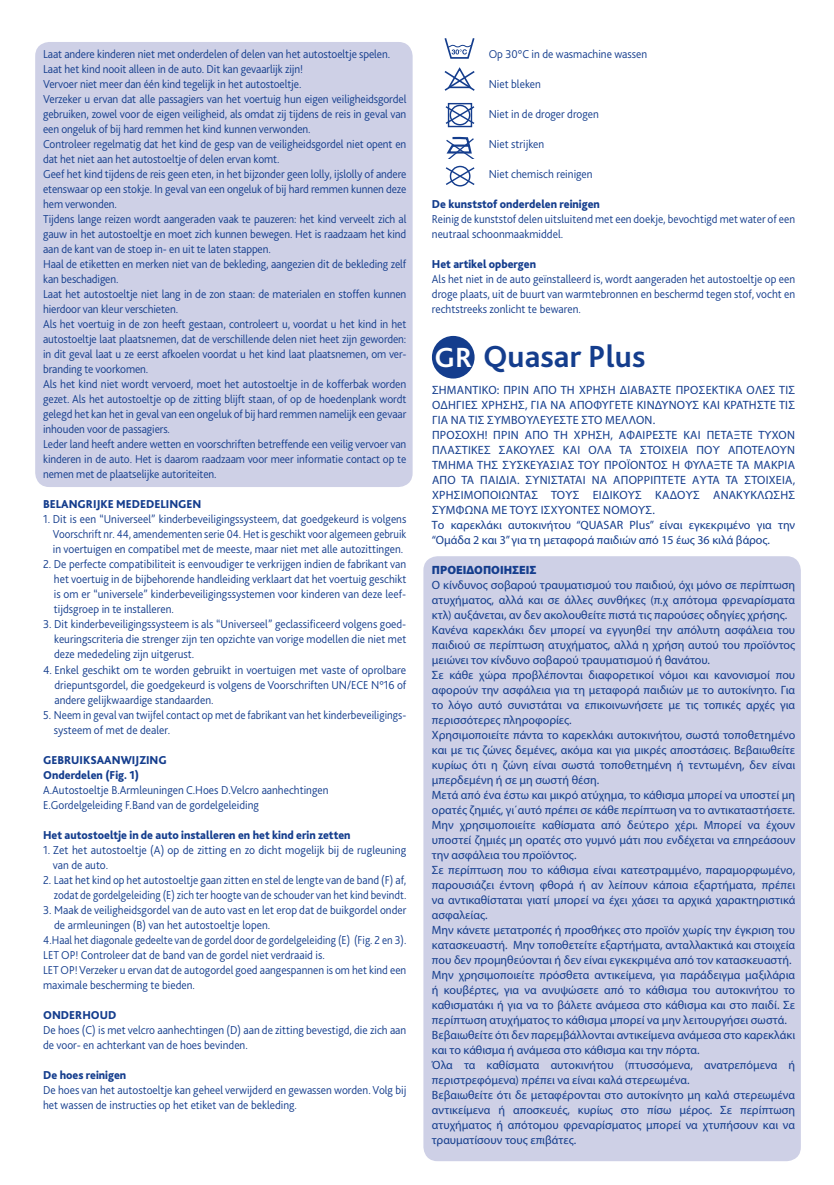
<style>
.page{position:relative;width:834px;height:1185px;background:#fff}
.page>*{position:absolute;margin:0;border:0;box-sizing:border-box;transform-origin:0 0}
.t1{font:700 32px "Bliss 2";color:#143d8d}
.t2{font:300 12px/15px "Bliss 2";letter-spacing:-.01em;color:#143d8d;scale:.95 1}
.t3{font:12px/15px "Myriad Pro";color:#143d8d}
.t4{font:12px/15px "Myriad Pro";letter-spacing:.02em;color:#143d8d}
.t5{font:300 12px/15px "Bliss 2";letter-spacing:-.01em;color:#143d8d;text-align:justify}
.t6{font:300 12px/15px "Bliss 2";letter-spacing:-.01em;color:#143d8d;text-align:right;scale:.94 1}
.t7{font:300 12px/15px "Bliss 2";letter-spacing:-.01em;color:#143d8d;scale:.92 1}
.t8{font:800 12px/15px "Bliss 2";color:#143d8d;scale:.95 1}
.t9{font:300 12px/15px "Bliss 2";letter-spacing:-.01em;color:#143d8d;scale:.93 1}
.t10{font:900 12px "Myriad Pro";color:#143d8d}
.s1{font-size:29px;color:#fff}
</style>
<div class="page">
<div style="left:423px;top:556px;width:377px;height:605px;background:#ced0e6;border-radius:14px"></div>
<div style="left:35px;top:42px;width:377px;height:445px;background:#ced0e6;border-radius:14px"></div>
<svg style="left:444px;top:67px;width:31px;height:24px"></svg>
<svg style="left:446px;top:136px;width:28px;height:22px"></svg>
<svg style="left:445px;top:102px;width:30px;height:26px"></svg>
<div style="left:449px;top:166px;width:21px;height:21px;border:1px solid #143d8d;border-radius:50%"></div>
<svg style="left:445px;top:166px;width:30px;height:20px"></svg>
<svg style="left:444px;top:38px;width:31px;height:21px"></svg>
<div style="left:431px;top:336px;width:43px;height:43px;background:#143d8d;border-radius:50%"></div>
<p class="t2" style="left:43px;top:48px;width:384px">Laat andere kinderen niet met onderdelen of delen van het autostoeltje spelen.<br>Laat het kind nooit alleen in de auto. Dit kan gevaarlijk zijn!<br>Vervoer niet meer dan één kind tegelijk in het autostoeltje.<br>Verzeker u ervan dat alle passagiers van het voertuig hun eigen veiligheidsgordel gebruiken, zowel voor de eigen veiligheid, als omdat zij tijdens de reis in geval van een ongeluk of bij hard remmen het kind kunnen verwonden.<br>Controleer regelmatig dat het kind de gesp van de veiligheidsgordel niet opent en dat het niet aan het autostoeltje of delen ervan komt.<br>Geef het kind tijdens de reis geen eten, in het bijzonder geen lolly, ijslolly of andere etenswaar op een stokje. In geval van een ongeluk of bij hard remmen kunnen deze hem verwonden.<br>Tijdens lange reizen wordt aangeraden vaak te pauzeren: het kind verveelt zich al gauw in het autostoeltje en moet zich kunnen bewegen. Het is raadzaam het kind aan de kant van de stoep in- en uit te laten stappen.<br>Haal de etiketten en merken niet van de bekleding, aangezien dit de bekleding zelf kan beschadigen.<br>Laat het autostoeltje niet lang in de zon staan: de materialen en stoffen kunnen hierdoor van kleur verschieten.<br>Als het voertuig in de zon heeft gestaan, controleert u, voordat u het kind in het autostoeltje laat plaatsnemen, dat de verschillende delen niet heet zijn geworden: in dit geval laat u ze eerst afkoelen voordat u het kind laat plaatsnemen, om ver&shy;branding te voorkomen.<br>Als het kind niet wordt vervoerd, moet het autostoeltje in de kofferbak worden gezet. Als het autostoeltje op de zitting blijft staan, of op de hoedenplank wordt gelegd het kan het in geval van een ongeluk of bij hard remmen namelijk een gevaar inhouden voor de passagiers.<br>Leder land heeft andere wetten en voorschriften betreffende een veilig vervoer van kinderen in de auto. Het is daarom raadzaam voor meer informatie contact op te nemen met de plaatselijke autoriteiten.</p>
<p class="t8" style="left:43px;top:498px;width:168px">BELANGRIJKE MEDEDELINGEN</p>
<p class="t2" style="left:53px;top:513px;width:373px;text-align:justify;text-indent:-10px">1. Dit is een “Universeel” kinderbeveiligingssysteem, dat goedgekeurd is volgens Voorschrift nr. 44, amendementen serie 04. Het is geschikt voor algemeen gebruik in voertuigen en compatibel met de meeste, maar niet met alle autozittingen.</p>
<p class="t2" style="left:54px;top:558px;width:372px;text-align:justify;text-indent:-11px">2. De perfecte compatibiliteit is eenvoudiger te verkrijgen indien de fabrikant van het voertuig in de bijbehorende handleiding verklaart dat het voertuig geschikt is om er “universele” kinderbeveiligingssystemen voor kinderen van deze leef&shy;tijdsgroep in te installeren.</p>
<p class="t2" style="left:54px;top:618px;width:372px;text-align:justify;text-indent:-11px">3. Dit kinderbeveiligingssysteem is als “Universeel” geclassificeerd volgens goed&shy;keuringscriteria die strenger zijn ten opzichte van vorige modellen die niet met deze mededeling zijn uitgerust.</p>
<p class="t5" style="left:54px;top:663px;width:353px;text-indent:-11px">4. Enkel geschikt om te worden gebruikt in voertuigen met vaste of oprolbare driepuntsgordel, die goedgekeurd is volgens de Voorschriften UN/ECE N°16 of andere gelijkwaardige standaarden.</p>
<p class="t9" style="left:54px;top:708px;width:380px;text-indent:-11px">5. Neem in geval van twijfel contact op met de fabrikant van het kinderbeveiligings&shy;systeem of met de dealer.</p>
<p class="t8" style="left:43px;top:753px;width:131px">GEBRUIKSAANWIJZING<br>Onderdelen (Fig. 1)</p>
<p class="t2" style="left:43px;top:783px;width:302px">A.Autostoeltje B.Armleuningen C.Hoes D.Velcro aanhechtingen<br>E.Gordelgeleiding F.Band van de gordelgeleiding</p>
<p class="t8" style="left:43px;top:828px;width:325px">Het autostoeltje in de auto installeren en het kind erin zetten</p>
<p class="t5" style="left:53px;top:843px;width:355px;text-indent:-10px">1. Zet het autostoeltje (A) op de zitting en zo dicht mogelijk bij de rugleuning van de auto.</p>
<p class="t6" style="left:43px;top:873px;width:388px">2. Laat het kind op het autostoeltje gaan zitten en stel de lengte van de band (F) af, zodat de gordelgeleiding (E) zich ter hoogte van de schouder van het kind bevindt.</p>
<p class="t2" style="left:54px;top:903px;width:372px;text-indent:-11px">3. Maak de veiligheidsgordel van de auto vast en let erop dat de buikgordel onder de armleuningen (B) van het autostoeltje lopen.</p>
<p class="t7" style="left:43px;top:933px;width:396px">4. Haal het diagonale gedeelte van de gordel door de gordelgeleiding (E) (Fig. 2 en 3).<br>LET OP! Controleer dat de band van de gordel niet verdraaid is.<br>LET OP! Verzeker u ervan dat de autogordel goed aangespannen is om het kind een maximale bescherming te bieden.</p>
<p class="t8" style="left:43px;top:1008px;width:79px">ONDERHOUD</p>
<p class="t2" style="left:43px;top:1023px;width:383px">De hoes (C) is met velcro aanhechtingen (D) aan de zitting bevestigd, die zich aan de voor- en achterkant van de hoes bevinden.</p>
<p class="t8" style="left:43px;top:1068px;width:89px">De hoes reinigen</p>
<p class="t2" style="left:43px;top:1083px;width:383px">De hoes van het autostoeltje kan geheel verwijderd en gewassen worden. Volg bij het wassen de instructies op het etiket van de bekleding.</p>
<p class="t2" style="left:488px;top:48px;width:168px">Op 30°C in de wasmachine wassen</p>
<p class="t2" style="left:488px;top:78px;width:56px">Niet bleken</p>
<p class="t2" style="left:488px;top:108px;width:117px">Niet in de droger drogen</p>
<p class="t2" style="left:488px;top:138px;width:60px">Niet strijken</p>
<p class="t2" style="left:488px;top:168px;width:111px">Niet chemisch reinigen</p>
<p class="t8" style="left:431px;top:198px;width:178px">De kunststof onderdelen reinigen</p>
<p class="t6" style="left:431px;top:213px;width:387px;text-align:left">Reinig de kunststof delen uitsluitend met een doekje, bevochtigd met water of een neutraal schoonmaakmiddel.</p>
<p class="t8" style="left:431px;top:258px;width:111px">Het artikel opbergen</p>
<p class="t2" style="left:431px;top:273px;width:383px;text-align:justify">Als het niet in de auto geïnstalleerd is, wordt aangeraden het autostoeltje op een droge plaats, uit de buurt van warmtebronnen en beschermd tegen stof, vocht en rechtstreeks zonlicht te bewaren.</p>
<h1 class="t1" style="left:434px;top:344px;width:212px"><span class="s1">GR</span> Quasar Plus</h1>
<p class="t4" style="left:431px;top:384px;width:364px">ΣΗΜΑΝΤΙΚΟ: ΠΡΙΝ ΑΠΟ ΤΗ ΧΡΗΣΗ ΔΙΑΒΑΣΤΕ ΠΡΟΣΕΚΤΙΚΑ ΟΛΕΣ ΤΙΣ ΟΔΗΓΙΕΣ ΧΡΗΣΗΣ, ΓΙΑ ΝΑ ΑΠΟΦΥΓΕΤΕ ΚΙΝΔΥΝΟΥΣ ΚΑΙ ΚΡΑΤΗΣΤΕ ΤΙΣ ΓΙΑ ΝΑ ΤΙΣ ΣΥΜΒΟΥΛΕΥΕΣΤΕ ΣΤΟ ΜΕΛΛΟΝ.<br>ΠΡΟΣΟΧΗ! ΠΡΙΝ ΑΠΟ ΤΗ ΧΡΗΣΗ, ΑΦΑΙΡΕΣΤΕ ΚΑΙ ΠΕΤΑΞΤΕ ΤΥΧΟΝ ΠΛΑΣΤΙΚΕΣ ΣΑΚΟΥΛΕΣ ΚΑΙ ΟΛΑ ΤΑ ΣΤΟΙΧΕΙΑ ΠΟΥ ΑΠΟΤΕΛΟΥΝ ΤΜΗΜΑ ΤΗΣ ΣΥΣΚΕΥΑΣΙΑΣ ΤΟΥ ΠΡΟΪΟΝΤΟΣ Η ΦΥΛΑΞΤΕ ΤΑ ΜΑΚΡΙΑ ΑΠΟ ΤΑ ΠΑΙΔΙΑ. ΣΥΝΙΣΤΑΤΑΙ ΝΑ ΑΠΟΡΡΙΠΤΕΤΕ ΑΥΤΑ ΤΑ ΣΤΟΙΧΕΙΑ, ΧΡΗΣΙΜΟΠΟΙΩΝΤΑΣ ΤΟΥΣ ΕΙΔΙΚΟΥΣ ΚΑΔΟΥΣ ΑΝΑΚΥΚΛΩΣΗΣ ΣΥΜΦΩΝΑ ΜΕ ΤΟΥΣ ΙΣΧΥΟΝΤΕΣ ΝΟΜΟΥΣ.<br>Το καρεκλάκι αυτοκινήτου “QUASAR Plus” είναι εγκεκριμένο για την “Ομάδα 2 και 3” για τη μεταφορά παιδιών από 15 έως 36 κιλά βάρος.</p>
<p class="t10" style="left:431px;top:563px;width:106px">ΠΡΟΕΙΔΟΠΟΙΗΣΕΙΣ</p>
<p class="t3" style="left:431px;top:579px;width:365px">Ο κίνδυνος σοβαρού τραυματισμού του παιδιού, όχι μόνο σε περίπτωση ατυχήματος, αλλά και σε άλλες συνθήκες (π.χ απότομα φρεναρίσματα κτλ) αυξάνεται, αν δεν ακολουθείτε πιστά τις παρούσες οδηγίες χρήσης.<br>Κανένα καρεκλάκι δεν μπορεί να εγγυηθεί την απόλυτη ασφάλεια του παιδιού σε περίπτωση ατυχήματος, αλλά η χρήση αυτού του προϊόντος μειώνει τον κίνδυνο σοβαρού τραυματισμού ή θανάτου.<br>Σε κάθε χώρα προβλέπονται διαφορετικοί νόμοι και κανονισμοί που αφορούν την ασφάλεια για τη μεταφορά παιδιών με το αυτοκίνητο. Για το λόγο αυτό συνιστάται να επικοινωνήσετε με τις τοπικές αρχές για περισσότερες πληροφορίες.<br>Χρησιμοποιείτε πάντα το καρεκλάκι αυτοκινήτου, σωστά τοποθετημένο και με τις ζώνες δεμένες, ακόμα και για μικρές αποστάσεις. Βεβαιωθείτε κυρίως ότι η ζώνη είναι σωστά τοποθετημένη ή τεντωμένη, δεν είναι μπερδεμένη ή σε μη σωστή θέση.<br>Μετά από ένα έστω και μικρό ατύχημα, το κάθισμα μπορεί να υποστεί μη ορατές ζημιές, γι΄αυτό πρέπει σε κάθε περίπτωση να το αντικαταστήσετε.<br>Μην χρησιμοποιείτε καθίσματα από δεύτερο χέρι. Μπορεί να έχουν υποστεί ζημιές μη ορατές στο γυμνό μάτι που ενδέχεται να επηρεάσουν την ασφάλεια του προϊόντος.<br>Σε περίπτωση που το κάθισμα είναι κατεστραμμένο, παραμορφωμένο, παρουσιάζει έντονη φθορά ή αν λείπουν κάποια εξαρτήματα, πρέπει να αντικαθίσταται γιατί μπορεί να έχει χάσει τα αρχικά χαρακτηριστικά ασφαλείας.<br>Μην κάνετε μετατροπές ή προσθήκες στο προϊόν χωρίς την έγκριση του κατασκευαστή. Μην τοποθετείτε εξαρτήματα, ανταλλακτικά και στοιχεία που δεν προμηθεύονται ή δεν είναι εγκεκριμένα από τον κατασκευαστή.<br>Μην χρησιμοποιείτε πρόσθετα αντικείμενα, για παράδειγμα μαξιλάρια ή κουβέρτες, για να ανυψώσετε από το κάθισμα του αυτοκινήτου το καθισματάκι ή για να το βάλετε ανάμεσα στο κάθισμα και στο παιδί. Σε περίπτωση ατυχήματος το κάθισμα μπορεί να μην λειτουργήσει σωστά.<br>Βεβαιωθείτε ότι δεν παρεμβάλλονται αντικείμενα ανάμεσα στο καρεκλάκι και το κάθισμα ή ανάμεσα στο κάθισμα και την πόρτα.<br>Όλα τα καθίσματα αυτοκινήτου (πτυσσόμενα, ανατρεπόμενα ή περιστρεφόμενα) πρέπει να είναι καλά στερεωμένα.<br>Βεβαιωθείτε ότι δε μεταφέρονται στο αυτοκίνητο μη καλά στερεωμένα αντικείμενα ή αποσκευές, κυρίως στο πίσω μέρος. Σε περίπτωση ατυχήματος ή απότομου φρεναρίσματος μπορεί να χτυπήσουν και να τραυματίσουν τους επιβάτες.</p>
</div>
